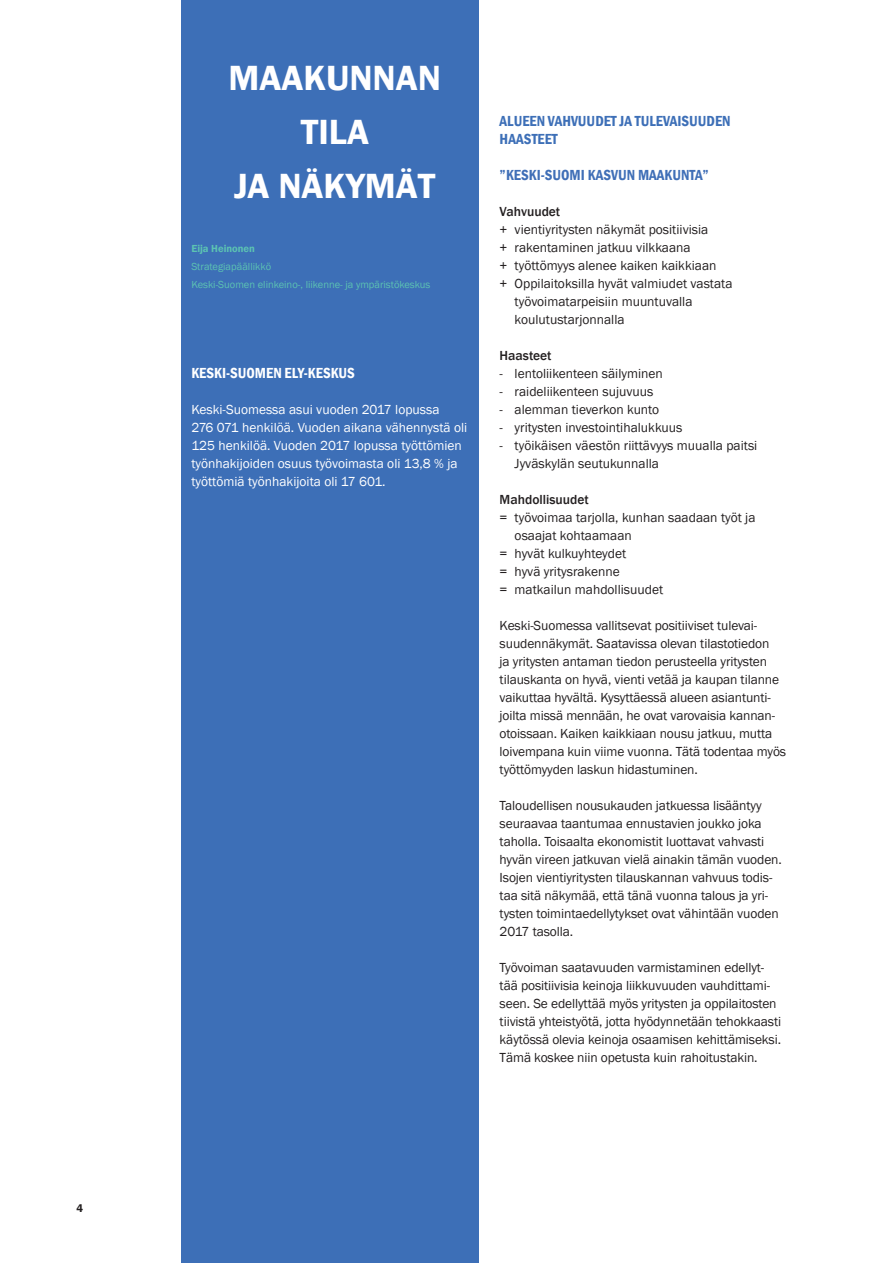
<style>
.page{position:relative;width:893px;height:1263px;background:#fff}
.page>*{position:absolute;margin:0;border:0;box-sizing:border-box;transform-origin:0 0}
.Otsikko{font:600 36px/54px "Franklin Gothic";color:#fff;text-align:center}
.Väliotsikko{font:600 condensed 15px/18px "Franklin Gothic";color:#3d6fb7}
.Väliotsikko-2{font:600 condensed 15px "Franklin Gothic";color:#406fb7}
.Väliotsikko-3{font:600 condensed 15px "Franklin Gothic";color:#fff}
.Massateksti{font:13.5px/18px "Franklin Gothic";letter-spacing:-.01em;color:#231f20}
.Massateksti-2{font:13.5px/18px "Franklin Gothic";color:#fff}
.Massateksti-3{font:500 13.5px "Franklin Gothic";color:#231f20}
.Massateksti-4{font:10.5px/18px "Franklin Gothic";color:#5cc3b2}
.Massateksti-5{font:600 10.5px "Franklin Gothic";color:#5cc3b2}
</style>
<div class="page">
<div style="left:181px;top:0;width:297px;height:1263px;background:#3d6fb7"></div>
<p class="Otsikko" style="left:229px;top:51px;width:214px">MAAKUNNAN<br>TILA</p>
<p class="Otsikko" style="left:234px;top:159px;width:203px">JA NÄKYMÄT</p>
<p class="Massateksti-5" style="left:191px;top:242px;width:65px">Eija Heinonen</p>
<p class="Massateksti-4" style="left:191px;top:258px;width:241px">Strategiapäällikkö<br>Keski-Suomen elinkeino-, liikenne- ja ympäristökeskus</p>
<p class="Väliotsikko-3" style="left:191px;top:363px;width:165px">KESKI-SUOMEN ELY-KESKUS</p>
<p class="Massateksti-2" style="left:191px;top:401px;width:250px">Keski-Suomessa asui vuoden 2017 lopussa</p>
<p class="Massateksti-2" style="left:191px;top:419px;width:277px">276 071 henkilöä. Vuoden aikana vähennystä oli 125 henkilöä. Vuoden 2017 lopussa työttömien työnhakijoiden osuus työvoimasta oli 13,8 % ja työttömiä työnhakijoita oli 17 601.</p>
<p class="Väliotsikko" style="left:500px;top:112px;width:232px">ALUEEN VAHVUUDET JA TULEVAISUUDEN<br>HAASTEET</p>
<p class="Väliotsikko-2" style="left:500px;top:165px;width:211px">”KESKI-SUOMI KASVUN MAAKUNTA”</p>
<p class="Massateksti-3" style="left:500px;top:203px;width:62px">Vahvuudet</p>
<p class="Massateksti" style="left:500px;top:221px;width:210px">+ vientiyritysten näkymät positiivisia</p>
<p class="Massateksti" style="left:500px;top:239px;width:193px">+ rakentaminen jatkuu vilkkaana</p>
<p class="Massateksti" style="left:500px;top:257px;width:218px">+ työttömyys alenee kaiken kaikkiaan</p>
<p class="Massateksti" style="left:515px;top:275px;width:219px;text-indent:-15px">+ Oppilaitoksilla hyvät valmiudet vastata työvoimatarpeisiin muuntuvalla koulutustarjonnalla</p>
<p class="Massateksti-3" style="left:500px;top:347px;width:53px">Haasteet</p>
<p class="Massateksti" style="left:500px;top:365px;width:165px">- lentoliikenteen säilyminen</p>
<p class="Massateksti" style="left:500px;top:383px;width:155px">- raideliikenteen sujuvuus</p>
<p class="Massateksti" style="left:500px;top:401px;width:161px">- alemman tieverkon kunto</p>
<p class="Massateksti" style="left:500px;top:419px;width:184px">- yritysten investointihalukkuus</p>
<p class="Massateksti" style="left:515px;top:437px;width:244px;text-indent:-15px">- työikäisen väestön riittävyys muualla paitsi<br>Jyväskylän seutukunnalla</p>
<p class="Massateksti-3" style="left:500px;top:491px;width:91px">Mahdollisuudet</p>
<p class="Massateksti" style="left:515px;top:509px;width:242px;text-indent:-15px">= työvoimaa tarjolla, kunhan saadaan työt ja osaajat kohtaamaan</p>
<p class="Massateksti" style="left:500px;top:545px;width:128px">= hyvät kulkuyhteydet</p>
<p class="Massateksti" style="left:500px;top:563px;width:122px">= hyvä yritysrakenne</p>
<p class="Massateksti" style="left:500px;top:581px;width:165px">= matkailun mahdollisuudet</p>
<p class="Massateksti" style="left:500px;top:617px;width:288px">Keski-Suomessa vallitsevat positiiviset tulevai&shy;suudennäkymät. Saatavissa olevan tilastotiedon<br>ja yritysten antaman tiedon perusteella yritysten tilauskanta on hyvä, vienti vetää ja kaupan tilanne vaikuttaa hyvältä. Kysyttäessä alueen asiantunti&shy;joilta missä mennään, he ovat varovaisia kannan&shy;otoissaan. Kaiken kaikkiaan nousu jatkuu, mutta loivempana kuin viime vuonna. Tätä todentaa myös työttömyyden laskun hidastuminen.</p>
<p class="Massateksti" style="left:500px;top:797px;width:284px">Taloudellisen nousukauden jatkuessa lisääntyy seuraavaa taantumaa ennustavien joukko joka taholla. Toisaalta ekonomistit luottavat vahvasti hyvän vireen jatkuvan vielä ainakin tämän vuoden.<br>Isojen vientiyritysten tilauskannan vahvuus todis&shy;taa sitä näkymää, että tänä vuonna talous ja yri&shy;tysten toimintaedellytykset ovat vähintään vuoden 2017 tasolla.</p>
<p class="Massateksti" style="left:500px;top:959px;width:283px">Työvoiman saatavuuden varmistaminen edellyt&shy;tää positiivisia keinoja liikkuvuuden vauhdittami&shy;seen. Se edellyttää myös yritysten ja oppilaitosten tiivistä yhteistyötä, jotta hyödynnetään tehokkaasti käytössä olevia keinoja osaamisen kehittämiseksi.<br>Tämä koskee niin opetusta kuin rahoitustakin.</p>
</div>
